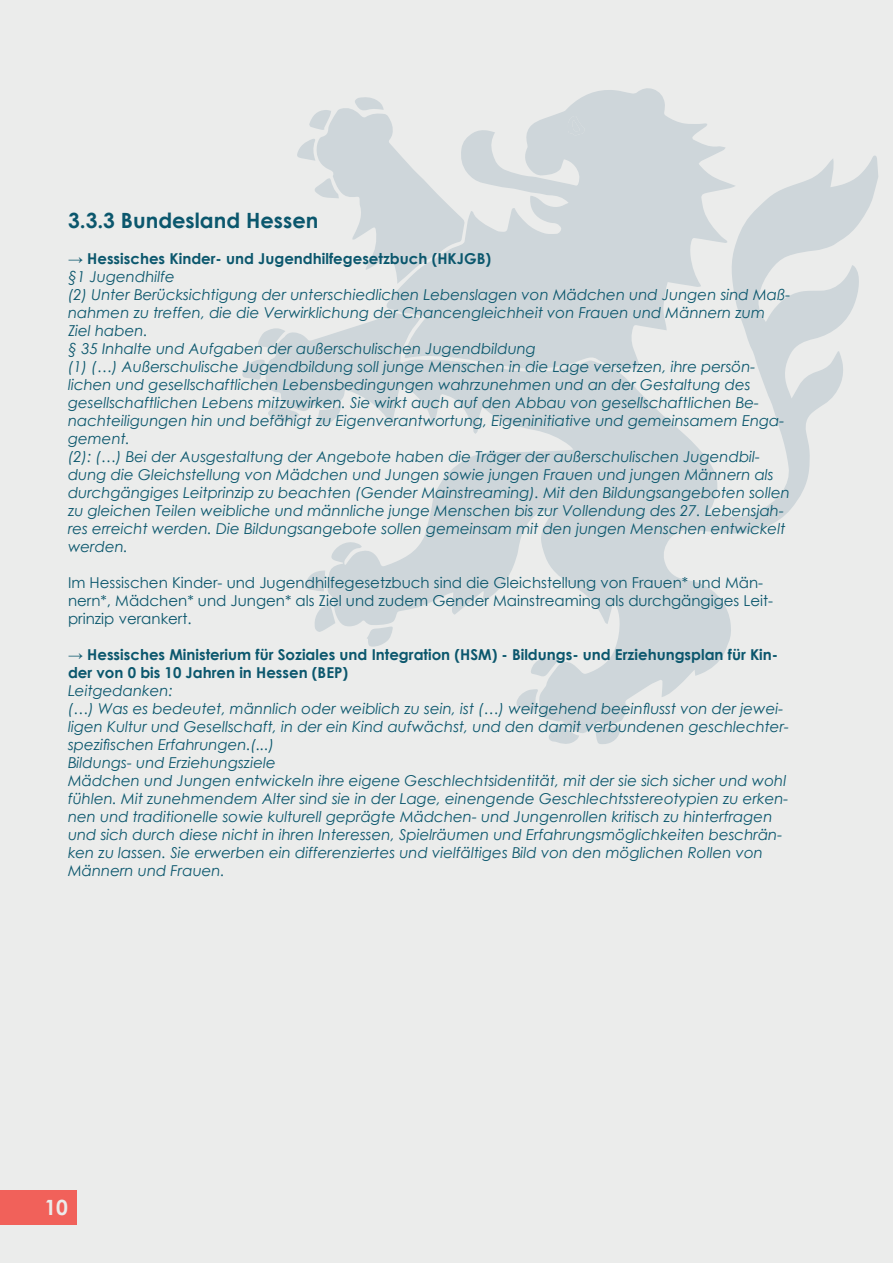
<style>
.page{position:relative;width:893px;height:1263px;background:#ebeceb}
.page>*{position:absolute;margin:0;border:0;box-sizing:border-box;transform-origin:0 0}
.t1{font:700 21px "Century Gothic";color:#0b576d}
.t2{font:700 21px "Century Gothic";color:#ebeceb}
.t3{font:italic 15px/18px "Century Gothic";color:#0b576d}
.t4{font:15px/18px "Century Gothic";color:#0b576d}
.t5{font:700 15px/18px "Century Gothic";color:#0b576d}
</style>
<div class="page">
<div style="left:0;top:1191px;width:77px;height:34px;background:#f1615a"></div>
<svg style="left:266px;top:155px;width:612px;height:578px"></svg>
<svg style="left:386px;top:88px;width:350px;height:282px;fill:#ced6da"></svg>
<svg style="left:313px;top:601px;width:22px;height:31px"></svg>
<svg style="left:547px;top:724px;width:32px;height:20px"></svg>
<svg style="left:367px;top:626px;width:26px;height:21px"></svg>
<svg style="left:531px;top:656px;width:28px;height:21px"></svg>
<svg style="left:594px;top:725px;width:27px;height:19px"></svg>
<svg style="left:516px;top:689px;width:23px;height:24px"></svg>
<svg style="left:267px;top:404px;width:33px;height:19px"></svg>
<svg style="left:258px;top:327px;width:27px;height:22px"></svg>
<svg style="left:304px;top:570px;width:21px;height:21px"></svg>
<svg style="left:242px;top:359px;width:23px;height:21px"></svg>
<svg style="left:317px;top:406px;width:24px;height:19px"></svg>
<svg style="left:297px;top:97px;width:168px;height:187px"></svg>
<svg style="left:568px;top:116px;width:18px;height:20px"></svg>
<h1 class="t1" style="left:68px;top:205px;width:252px">3.3.3 Bundesland Hessen</h1>
<p class="t5" style="left:68px;top:249px;width:424px">→ Hessisches Kinder- und Jugendhilfegesetzbuch (HKJGB)</p>
<p class="t3" style="left:68px;top:268px;width:724px">§1 Jugendhilfe<br>(2) Unter Berücksichtigung der unterschiedlichen Lebenslagen von Mädchen und Jungen sind Maß&shy;nahmen zu treffen, die die Verwirklichung der Chancengleichheit von Frauen und Männern zum Ziel haben.<br>§ 35 Inhalte und Aufgaben der außerschulischen Jugendbildung<br>(1) (…) Außerschulische Jugendbildung soll junge Menschen in die Lage versetzen, ihre persön&shy;lichen und gesellschaftlichen Lebensbedingungen wahrzunehmen und an der Gestaltung des gesellschaftlichen Lebens mitzuwirken. Sie wirkt auch auf den Abbau von gesellschaftlichen Be&shy;nachteiligungen hin und befähigt zu Eigenverantwortung, Eigeninitiative und gemeinsamem Enga&shy;gement.<br>(2): (…) Bei der Ausgestaltung der Angebote haben die Träger der außerschulischen Jugendbil&shy;dung die Gleichstellung von Mädchen und Jungen sowie jungen Frauen und jungen Männern als durchgängiges Leitprinzip zu beachten (Gender Mainstreaming). Mit den Bildungsangeboten sollen zu gleichen Teilen weibliche und männliche junge Menschen bis zur Vollendung des 27. Lebensjah&shy;res erreicht werden. Die Bildungsangebote sollen gemeinsam mit den jungen Menschen entwickelt werden.</p>
<p class="t4" style="left:68px;top:574px;width:707px">Im Hessischen Kinder- und Jugendhilfegesetzbuch sind die Gleichstellung von Frauen* und Män&shy;nern*, Mädchen* und Jungen* als Ziel und zudem Gender Mainstreaming als durchgängiges Leit&shy;prinzip verankert.</p>
<p class="t5" style="left:68px;top:645px;width:712px">→ Hessisches Ministerium für Soziales und Integration (HSM) - Bildungs- und Erziehungsplan für Kin&shy;der von 0 bis 10 Jahren in Hessen (BEP)</p>
<p class="t3" style="left:68px;top:682px;width:723px">Leitgedanken:<br>(…) Was es bedeutet, männlich oder weiblich zu sein, ist (…) weitgehend beeinflusst von der jewei&shy;ligen Kultur und Gesellschaft, in der ein Kind aufwächst, und den damit verbundenen geschlechter&shy;spezifischen Erfahrungen.(...)<br>Bildungs- und Erziehungsziele<br>Mädchen und Jungen entwickeln ihre eigene Geschlechtsidentität, mit der sie sich sicher und wohl fühlen. Mit zunehmendem Alter sind sie in der Lage, einengende Geschlechtsstereotypien zu erken&shy;nen und traditionelle sowie kulturell geprägte Mädchen- und Jungenrollen kritisch zu hinterfragen und sich durch diese nicht in ihren Interessen, Spielräumen und Erfahrungsmöglichkeiten beschrän&shy;ken zu lassen. Sie erwerben ein differenziertes und vielfältiges Bild von den möglichen Rollen von Männern und Frauen.</p>
<h1 class="t2" style="left:45px;top:1191px;width:25px">10</h1>
</div>
